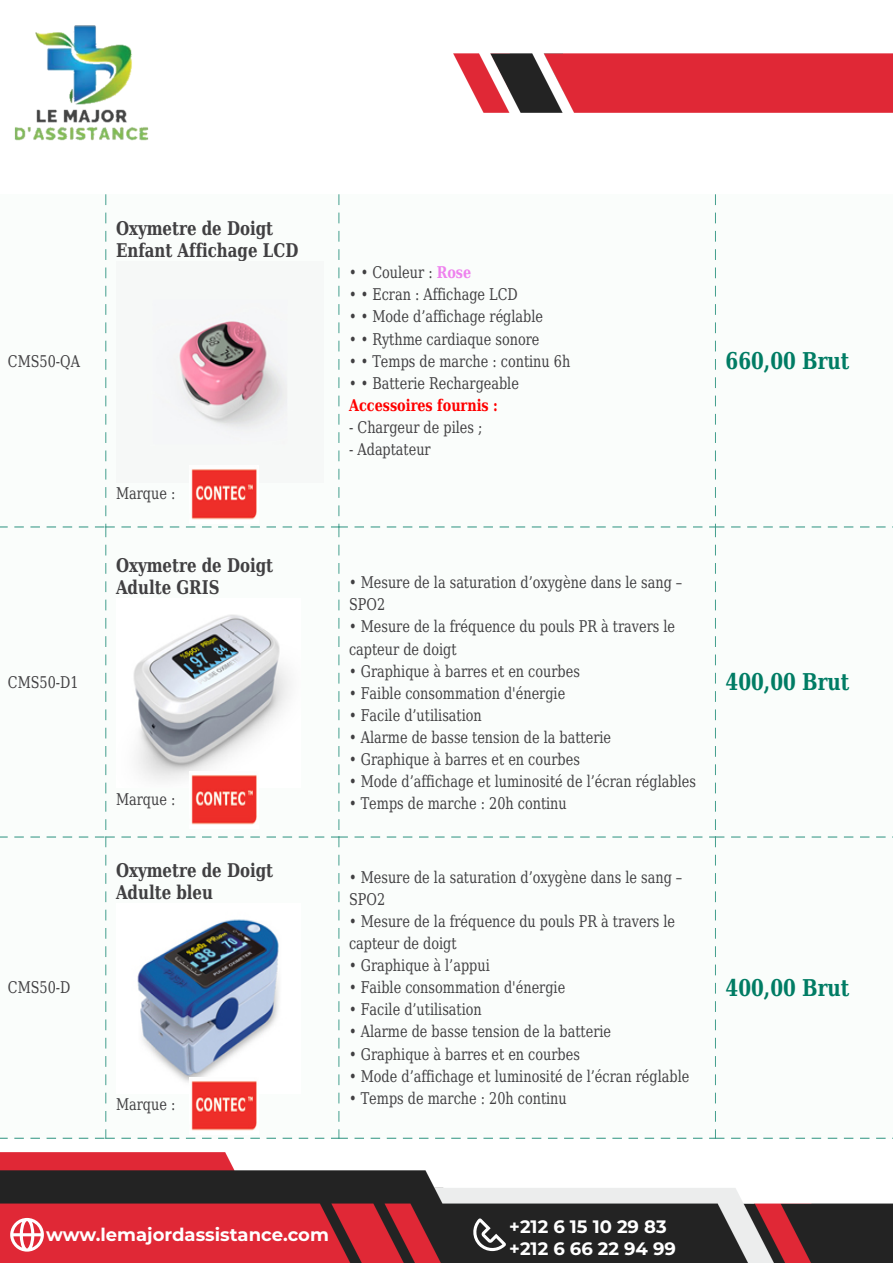
<style>
.page{position:relative;width:893px;height:1263px;background:#fff}
.page>*{position:absolute;margin:0;border:0;box-sizing:border-box;transform-origin:0 0}
.t1{font:700 23.1px "DejaVu Serif Condensed";color:#007c64;scale:.88 1}
.t2{font:700 18.9px/22px "DejaVu Serif Condensed";color:#414042;scale:.88 1}
.t3{font:700 18px/21.6px "Montserrat";color:#fff}
.t4{font:16.2px/22px "DejaVu Serif Condensed";color:#414042;scale:.88 1}
.t5{font:700 16.2px "DejaVu Serif Condensed";color:#f00;scale:.88 1}
.s1{font-weight:700;color:#ee82ee}
</style>
<div class="page">
<img style="left:0;top:25px;width:893px;height:1238px">
<svg style="left:10px;top:1218px;width:34px;height:33px"></svg>
<svg style="left:471px;top:1218px;width:35px;height:33px"></svg>
<p class="t2" style="left:116px;top:217px;width:209px">Oxymetre de Doigt<br>Enfant Affichage LCD</p>
<p class="t4" style="left:8px;top:349px;width:83px">CMS50-QA</p>
<p class="t4" style="left:349px;top:261px;width:140px">• • Couleur : <span class="s1">Rose</span></p>
<p class="t4" style="left:349px;top:283px;width:193px">• • Ecran : Affichage LCD</p>
<p class="t4" style="left:349px;top:305px;width:222px">• • Mode d’affichage réglable</p>
<p class="t4" style="left:349px;top:327px;width:218px">• • Rythme cardiaque sonore</p>
<p class="t4" style="left:349px;top:349px;width:253px">• • Temps de marche : continu 6h</p>
<p class="t4" style="left:349px;top:371px;width:195px">• • Batterie Rechargeable</p>
<p class="t5" style="left:349px;top:392px;width:171px">Accessoires fournis :</p>
<p class="t4" style="left:349px;top:416px;width:153px">- Chargeur de piles ;</p>
<p class="t4" style="left:349px;top:438px;width:94px">- Adaptateur</p>
<h1 class="t1" style="left:726px;top:343px;width:142px">660,00 Brut</h1>
<p class="t4" style="left:116px;top:482px;width:69px">Marque :</p>
<p class="t4" style="left:8px;top:670px;width:82px">CMS50-D1</p>
<p class="t2" style="left:116px;top:553px;width:180px">Oxymetre de Doigt<br>Adulte GRIS</p>
<p class="t4" style="left:116px;top:787px;width:69px">Marque :</p>
<p class="t4" style="left:349px;top:571px;width:380px">• Mesure de la saturation d’oxygène dans le sang –<br>SPO2</p>
<p class="t4" style="left:349px;top:615px;width:372px">• Mesure de la fréquence du pouls PR à travers le capteur de doigt</p>
<p class="t4" style="left:349px;top:659px;width:264px">• Graphique à barres et en courbes</p>
<p class="t4" style="left:349px;top:681px;width:247px">• Faible consommation d'énergie</p>
<p class="t4" style="left:349px;top:703px;width:152px">• Facile d’utilisation</p>
<p class="t4" style="left:349px;top:726px;width:299px">• Alarme de basse tension de la batterie</p>
<p class="t4" style="left:349px;top:748px;width:264px">• Graphique à barres et en courbes</p>
<p class="t4" style="left:349px;top:770px;width:396px">• Mode d’affichage et luminosité de l’écran réglables</p>
<p class="t4" style="left:349px;top:792px;width:249px">• Temps de marche : 20h continu</p>
<h1 class="t1" style="left:726px;top:664px;width:142px">400,00 Brut</h1>
<p class="t4" style="left:8px;top:976px;width:73px">CMS50-D</p>
<p class="t2" style="left:116px;top:859px;width:180px">Oxymetre de Doigt<br>Adulte bleu</p>
<p class="t4" style="left:116px;top:1093px;width:69px">Marque :</p>
<p class="t4" style="left:349px;top:866px;width:380px">• Mesure de la saturation d’oxygène dans le sang –<br>SPO2</p>
<p class="t4" style="left:349px;top:910px;width:372px">• Mesure de la fréquence du pouls PR à travers le capteur de doigt</p>
<p class="t4" style="left:349px;top:954px;width:161px">• Graphique à l’appui</p>
<p class="t4" style="left:349px;top:976px;width:247px">• Faible consommation d'énergie</p>
<p class="t4" style="left:349px;top:998px;width:152px">• Facile d’utilisation</p>
<p class="t4" style="left:349px;top:1020px;width:299px">• Alarme de basse tension de la batterie</p>
<p class="t4" style="left:349px;top:1042px;width:264px">• Graphique à barres et en courbes</p>
<p class="t4" style="left:349px;top:1064px;width:388px">• Mode d’affichage et luminosité de l’écran réglable</p>
<p class="t4" style="left:349px;top:1086px;width:249px">• Temps de marche : 20h continu</p>
<h1 class="t1" style="left:726px;top:969px;width:142px">400,00 Brut</h1>
<p class="t3" style="left:46px;top:1223px;width:284px">www.lemajordassistance.com</p>
<p class="t3" style="left:509px;top:1215px;width:168px">+212 6 15 10 29 83 +212 6 66 22 94 99</p>
</div>
